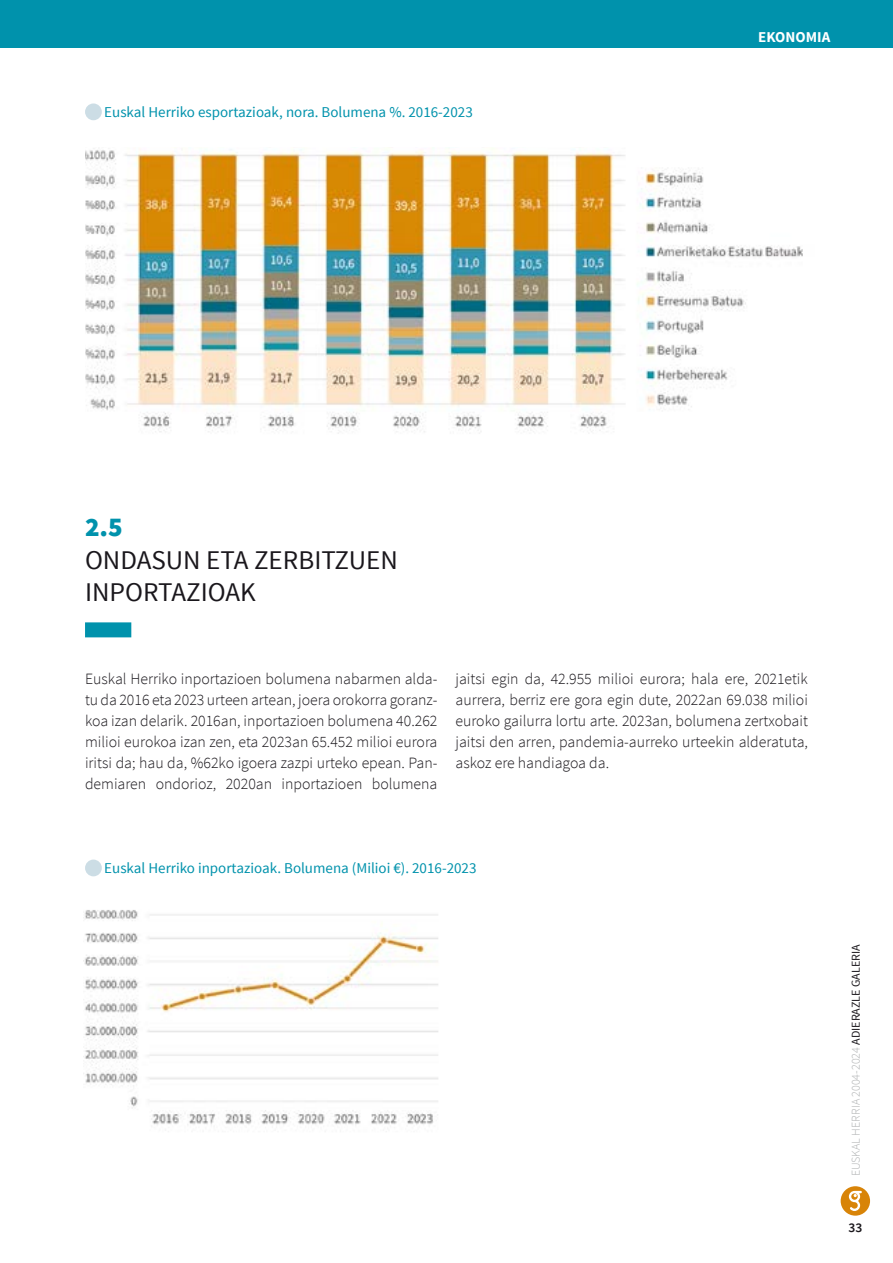
<style>
.page{position:relative;width:893px;height:1263px;background:#fff}
.page>*{position:absolute;margin:0;border:0;box-sizing:border-box;transform-origin:0 0}
.t1{font:27px/32.4px "Source Sans Pro";color:#1a171c}
.t2{font:900 27px "Source Sans Pro";color:#0092ac}
.t3{font:300 15.75px/21px "Source Sans Pro";color:#1a171c;text-align:justify}
.t4{font:15px "Source Sans Pro";color:#0092ac}
.t5{font:700 15px "Source Sans Pro";color:#fff}
.t6{font:600 13.5px "Source Sans Pro";color:#1a171c}
.t7{font:300 12px "Source Sans Pro";color:#b1b3b4}
.s1{font-weight:400;color:#1a171c}
</style>
<div class="page">
<svg style="left:841px;top:1186px;width:29px;height:30px"></svg>
<div style="left:0;top:0;width:893px;height:48px;background:#0092ac"></div>
<div style="left:85px;top:622px;width:46px;height:15px;background:#0092ac"></div>
<img style="left:85px;top:148px;width:718px;height:286px">
<img style="left:84px;top:910px;width:354px;height:215px">
<div style="left:85px;top:103px;width:17px;height:17px;background:#ccdde5;border-radius:50%"></div>
<div style="left:85px;top:859px;width:17px;height:17px;background:#ccdde5;border-radius:50%"></div>
<p class="t4" style="left:104px;top:103px;width:370px">Euskal Herriko esportazioak, nora. Bolumena %. 2016-2023</p>
<p class="t5" style="left:758px;top:28px;width:74px">EKONOMIA</p>
<h1 class="t2" style="left:85px;top:510px;width:39px">2.5</h1>
<h1 class="t1" style="left:85px;top:544px;width:314px">ONDASUN ETA ZERBITZUEN<br>INPORTAZIOAK</h1>
<p class="t3" style="left:85px;top:668px;width:354px">Euskal Herriko inportazioen bolumena nabarmen alda&shy;tu da 2016 eta 2023 urteen artean, joera orokorra goranz&shy;koa izan delarik. 2016an, inportazioen bolumena 40.262 milioi eurokoa izan zen, eta 2023an 65.452 milioi eurora iritsi da; hau da, %62ko igoera zazpi urteko epean. Pan&shy;demiaren ondorioz, 2020an inportazioen bolumena</p>
<p class="t3" style="left:455px;top:668px;width:354px">jaitsi egin da, 42.955 milioi eurora; hala ere, 2021etik aurrera, berriz ere gora egin dute, 2022an 69.038 milioi euroko gailurra lortu arte. 2023an, bolumena zertxobait jaitsi den arren, pandemia-aurreko urteekin alderatuta, askoz ere handiagoa da.</p>
<p class="t4" style="left:104px;top:859px;width:374px">Euskal Herriko inportazioak. Bolumena (Milioi €). 2016-2023</p>
<p class="t7" style="left:849px;top:1176px;width:234px;rotate:-90deg">EUSKAL HERRIA 2004-2024 <span class="s1">ADIERAZLE GALERIA</span></p>
<p class="t6" style="left:848px;top:1219px;width:15px">33</p>
</div>
